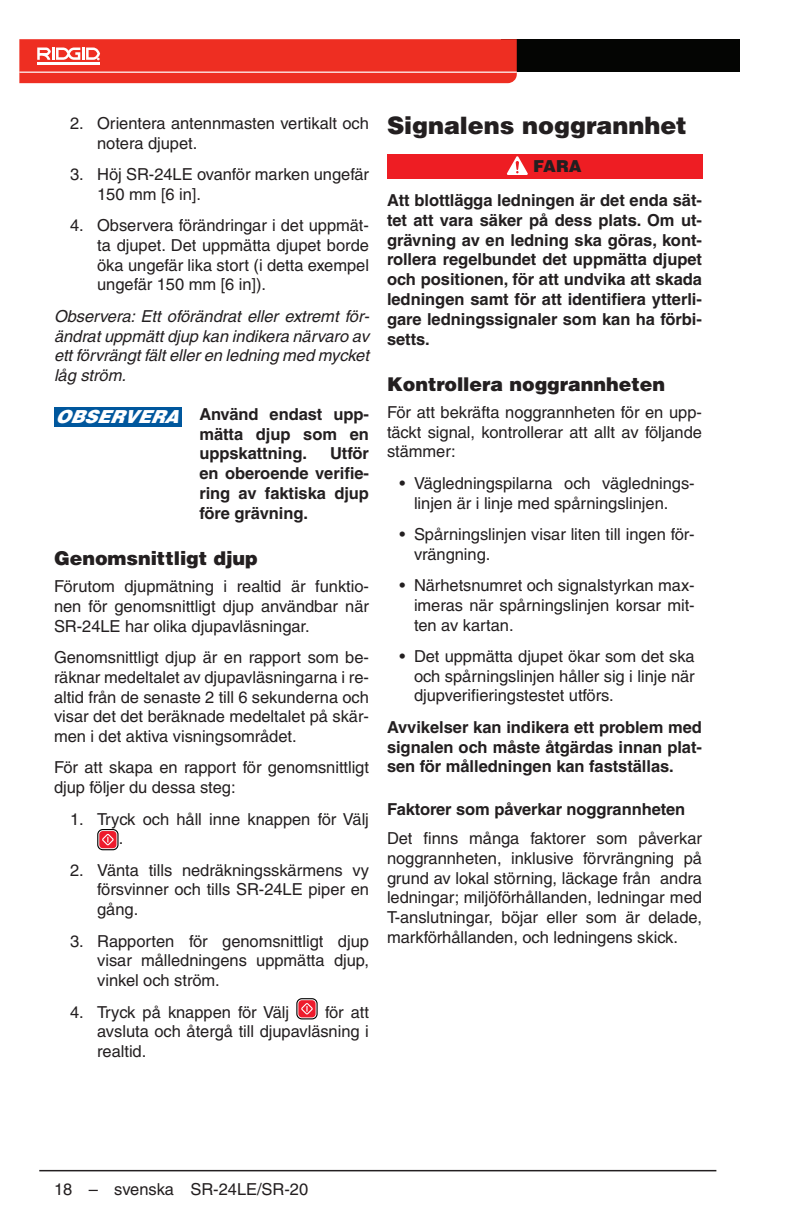
<style>
.page{position:relative;width:792px;height:1224px;background:#fff}
.page>*{position:absolute;margin:0;border:0;box-sizing:border-box;transform-origin:0 0}
.Head_1___h1{font:900 24px "Helvetica LT Std";letter-spacing:-.005em;color:#231f20}
.Head_2____h2_-_half{font:900 19px "Helvetica LT Pro";letter-spacing:-.005em;color:#231f20}
.Notice_White{font:italic 900 18px "Helvetica LT Pro";letter-spacing:-.005em;color:#fff}
.Basic_Normal___bn{font:16.4px/19.8px "Helvetica LT Pro";letter-spacing:-.005em;color:#231f20;text-align:justify}
.Basic_Bold____bb{font:700 16.4px/19.8px "Helvetica LT Pro";letter-spacing:-.005em;color:#231f20;text-align:justify}
.Basic_Normal___bn-2{font:italic 16.4px/19.8px "Helvetica LT Pro";letter-spacing:-.005em;color:#231f20;text-align:justify}
.Basic_Normal___bn-3{font:700 16.4px/19.8px "Helvetica LT Pro";letter-spacing:-.005em;color:#231f20;text-align:justify}
.Head_3___h3{font:700 16.4px "Helvetica LT Std";letter-spacing:-.005em;color:#231f20}
.Safety_Bar_Symbol_-_half{font:900 16.4px "Helvetica LT Pro";color:#231f20}
</style>
<div class="page">
<hr style="left:39px;top:1170px;width:677px;height:1px;background:#231f20">
<div style="left:502px;top:39px;width:238px;height:33px;background:#040503"></div>
<svg style="left:19px;top:39px;width:498px;height:44px"></svg>
<div style="left:54px;top:407px;width:127px;height:20px;background:#00579d"></div>
<div style="left:97px;top:829px;width:22px;height:21px;border:4px solid #000;border-radius:4px"></div>
<div style="left:98px;top:830px;width:19px;height:19px;border:2px solid #fff;border-radius:4px"></div>
<div style="left:99px;top:831px;width:17px;height:17px;background:#ee1b2c;border-radius:4px"></div>
<svg style="left:102px;top:834px;width:12px;height:12px"></svg>
<div style="left:296px;top:998px;width:22px;height:21px;border:4px solid #000;border-radius:4px"></div>
<div style="left:297px;top:999px;width:20px;height:19px;border:2px solid #fff;border-radius:4px"></div>
<div style="left:298px;top:1000px;width:18px;height:17px;background:#ee1b2c;border-radius:4px"></div>
<svg style="left:301px;top:1003px;width:12px;height:12px"></svg>
<div style="left:387px;top:154px;width:315px;height:25px;background:#ee1d23"></div>
<svg style="left:507px;top:157px;width:21px;height:18px"></svg>
<p class="Basic_Normal___bn" style="left:97px;top:113px;width:273px;text-indent:-27px">2. Orientera antennmasten vertikalt och notera djupet.</p>
<p class="Basic_Normal___bn" style="left:97px;top:164px;width:273px;text-indent:-27px">3. Höj SR‑24LE ovanför marken ungefär<br>150 mm [6 in].</p>
<p class="Basic_Normal___bn" style="left:97px;top:215px;width:273px;text-indent:-27px">4. Observera förändringar i det uppmät&shy;ta djupet. Det uppmätta djupet borde öka ungefär lika stort (i detta exempel ungefär 150 mm [6 in]).</p>
<p class="Basic_Normal___bn-2" style="left:54px;top:306px;width:317px">Observera: Ett oförändrat eller extremt för&shy;ändrat uppmätt djup kan indikera närvaro av ett förvrängt fält eller en ledning med mycket låg ström.</p>
<p class="Notice_White" style="left:55px;top:405px;width:130px">OBSERVERA</p>
<p class="Basic_Bold____bb" style="left:199px;top:404px;width:171px">Använd endast upp&shy;mätta djup som en uppskattning.</p>
<p class="Basic_Bold____bb" style="left:199px;top:444px;width:171px;text-indent:131px">Utför en oberoende verifie&shy;ring av faktiska djup före grävning.</p>
<p class="Head_2____h2_-_half" style="left:54px;top:546px;width:205px">Genomsnittligt djup</p>
<p class="Basic_Normal___bn" style="left:54px;top:576px;width:317px">Förutom djupmätning i realtid är funktio&shy;nen för genomsnittligt djup användbar när SR‑24LE har olika djupavläsningar.</p>
<p class="Basic_Normal___bn" style="left:54px;top:647px;width:317px">Genomsnittligt djup är en rapport som be&shy;räknar medeltalet av djupavläsningarna i re&shy;altid från de senaste 2 till 6 sekunderna och visar det det beräknade medeltalet på skär&shy;men i det aktiva visningsområdet.</p>
<p class="Basic_Normal___bn" style="left:54px;top:758px;width:317px">För att skapa en rapport för genomsnittligt djup följer du dessa steg:</p>
<p class="Basic_Normal___bn" style="left:119px;top:809px;width:252px;text-indent:-49px">1. Tryck och håll inne knappen för Välj .</p>
<p class="Basic_Normal___bn" style="left:97px;top:860px;width:273px;text-indent:-27px">2. Vänta tills nedräkningsskärmens vy försvinner och tills SR‑24LE piper en gång.</p>
<p class="Basic_Normal___bn" style="left:97px;top:931px;width:273px;text-indent:-27px">3. Rapporten för genomsnittligt djup visar målledningens uppmätta djup, vinkel och ström.</p>
<p class="Basic_Normal___bn" style="left:70px;top:1002px;width:221px">4. Tryck på knappen för Välj</p>
<p class="Basic_Normal___bn" style="left:97px;top:1002px;width:273px;text-indent:228px">för att avsluta och återgå till djupavläsning i realtid.</p>
<p class="Head_1___h1" style="left:387px;top:110px;width:301px">Signalens noggrannhet</p>
<p class="Safety_Bar_Symbol_-_half" style="left:533px;top:155px;width:50px">FARA</p>
<p class="Basic_Bold____bb" style="left:387px;top:190px;width:317px">Att blottlägga ledningen är det enda sät&shy;tet att vara säker på dess plats. Om ut&shy;grävning av en ledning ska göras, kont&shy;rollera regelbundet det uppmätta djupet och positionen, för att undvika att skada ledningen samt för att identifiera ytterli&shy;gare ledningssignaler som kan ha förbi&shy;setts.</p>
<p class="Head_2____h2_-_half" style="left:387px;top:372px;width:280px">Kontrollera noggrannheten</p>
<p class="Basic_Normal___bn" style="left:387px;top:402px;width:317px">För att bekräfta noggrannheten för en upp&shy;täckt signal, kontrollerar att allt av följande stämmer:</p>
<p class="Basic_Normal___bn" style="left:414px;top:473px;width:282px;text-indent:-14px">• Vägledningspilarna och väglednings&shy;linjen är i linje med spårningslinjen.</p>
<p class="Basic_Normal___bn" style="left:414px;top:524px;width:282px;text-indent:-14px">• Spårningslinjen visar liten till ingen för&shy;vrängning.</p>
<p class="Basic_Normal___bn" style="left:414px;top:575px;width:282px;text-indent:-14px">• Närhetsnumret och signalstyrkan max&shy;imeras när spårningslinjen korsar mit&shy;ten av kartan.</p>
<p class="Basic_Normal___bn" style="left:414px;top:646px;width:282px;text-indent:-14px">• Det uppmätta djupet ökar som det ska och spårningslinjen håller sig i linje när djupverifieringstestet utförs.</p>
<p class="Basic_Normal___bn-3" style="left:387px;top:717px;width:317px">Avvikelser kan indikera ett problem med signalen och måste åtgärdas innan plat&shy;sen för målledningen kan fastställas.</p>
<p class="Head_3___h3" style="left:387px;top:799px;width:300px">Faktorer som påverkar noggrannheten</p>
<p class="Basic_Normal___bn" style="left:387px;top:828px;width:317px">Det finns många faktorer som påverkar noggrannheten, inklusive förvrängning på grund av lokal störning, läckage från andra ledningar; miljöförhållanden, ledningar med T-anslutningar, böjar eller som är delade, markförhållanden, och ledningens skick.</p>
<p class="Basic_Normal___bn" style="left:54px;top:1180px;width:256px">18 – svenska SR-24LE/SR-20</p>
</div>
